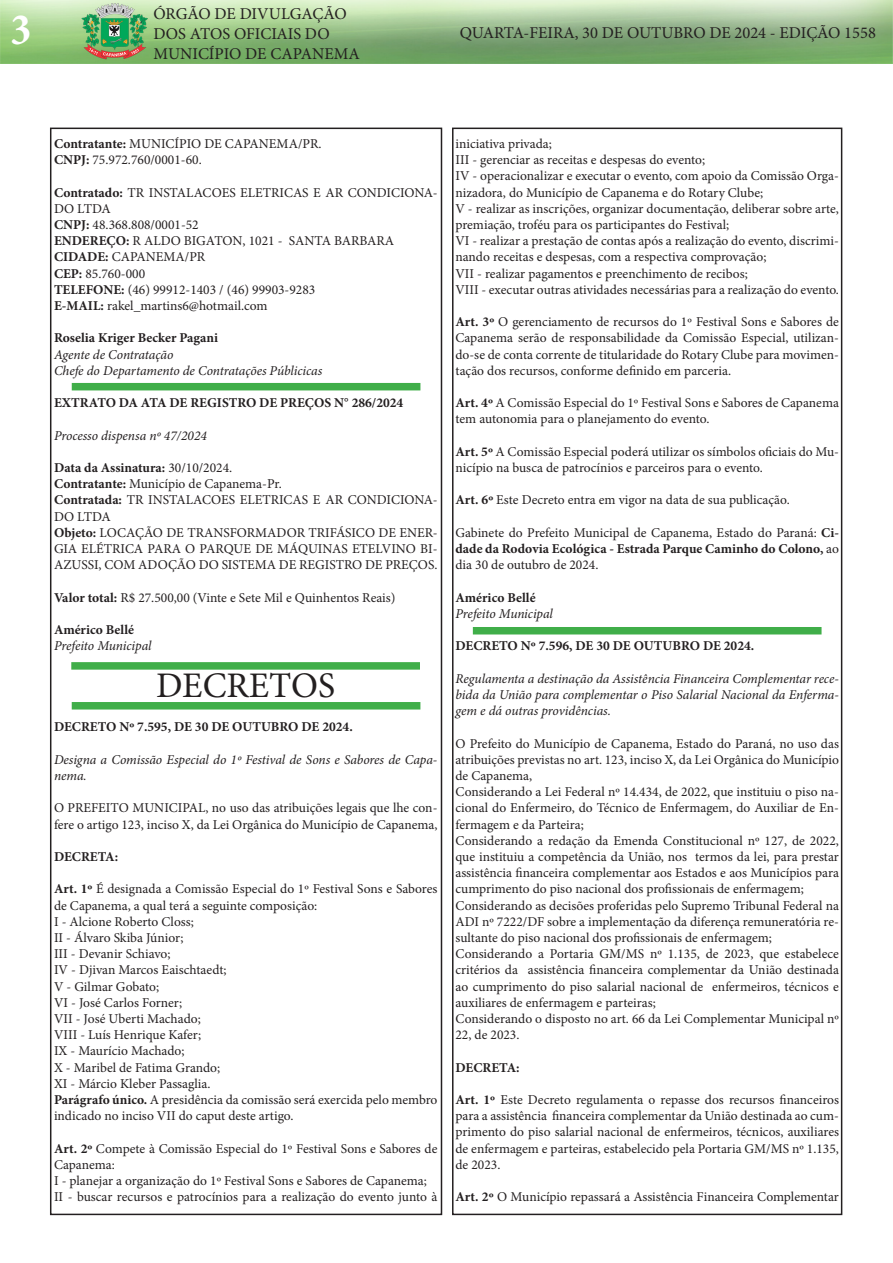
<style>
.page{position:relative;width:893px;height:1263px;background:#fff}
.page>*{position:absolute;margin:0;border:0;box-sizing:border-box;transform-origin:0 0}
.t1{font:700 condensed 45px "Minion Pro";color:#fff}
.t2{font:36px "Minion Pro";color:#231f20}
.t3{font:16.5px/19.8px "Minion Pro";color:#231f20}
.t4{font:13.5px/16.2px "Minion Pro";color:#231f20}
.t5{font:italic 13.5px/16.2px "Minion Pro";letter-spacing:-.005em;color:#231f20;text-align:justify}
.t6{font:700 13.5px "Minion Pro";color:#231f20}
.s1{font-weight:700}
.s2{font-weight:400}
</style>
<div class="page">
<div style="left:50px;top:128px;width:392px;height:1087px;border:2px solid #231f20"></div>
<img style="left:0;top:0;width:893px;height:64px">
<div style="left:452px;top:128px;width:390px;height:1087px;border:2px solid #231f20"></div>
<div style="left:72px;top:383px;width:348px;height:7px;background:#40ae49"></div>
<div style="left:72px;top:702px;width:348px;height:7px;background:#40ae49"></div>
<div style="left:71px;top:662px;width:349px;height:8px;background:#40ae49"></div>
<div style="left:473px;top:627px;width:348px;height:7px;background:#40ae49"></div>
<h1 class="t1" style="left:11px;top:-1px;width:22px">3</h1>
<p class="t3" style="left:153px;top:4px;width:208px">ÓRGÃO DE DIVULGAÇÃO<br>DOS ATOS OFICIAIS DO<br>MUNICÍPIO DE CAPANEMA</p>
<p class="t3" style="left:460px;top:23px;width:418px">QUARTA-FEIRA, 30 DE OUTUBRO DE 2024 - EDIÇÃO 1558</p>
<p class="t4" style="left:54px;top:136px;width:269px"><span class="s1">Contratante:</span> MUNICÍPIO DE CAPANEMA/PR.</p>
<p class="t4" style="left:54px;top:152px;width:149px"><span class="s1">CNPJ:</span> 75.972.760/0001-60.</p>
<p class="t4" style="left:54px;top:184px;width:385px"><span class="s1">Contratado:</span> TR INSTALACOES ELETRICAS E AR CONDICIONA-<br>DO LTDA</p>
<p class="t4" style="left:54px;top:217px;width:146px"><span class="s1">CNPJ:</span> 48.368.808/0001-52</p>
<p class="t4" style="left:54px;top:233px;width:342px"><span class="s1">ENDEREÇO:</span> R ALDO BIGATON, 1021 - SANTA BARBARA</p>
<p class="t4" style="left:54px;top:249px;width:153px"><span class="s1">CIDADE:</span> CAPANEMA/PR</p>
<p class="t4" style="left:54px;top:265px;width:93px"><span class="s1">CEP:</span> 85.760-000</p>
<p class="t4" style="left:54px;top:281px;width:263px"><span class="s1">TELEFONE:</span> (46) 99912-1403 / (46) 99903-9283</p>
<p class="t4" style="left:54px;top:298px;width:215px"><span class="s1">E-MAIL:</span> rakel_martins6@hotmail.com</p>
<p class="t6" style="left:54px;top:329px;width:166px">Roselia Kriger Becker Pagani</p>
<p class="t5" style="left:54px;top:346px;width:121px">Agente de Contratação</p>
<p class="t5" style="left:54px;top:362px;width:270px">Chefe do Departamento de Contratações Públicicas</p>
<p class="t6" style="left:54px;top:393px;width:351px">EXTRATO DA ATA DE REGISTRO DE PREÇOS N° 286/2024</p>
<p class="t5" style="left:54px;top:427px;width:154px">Processo dispensa nº 47/2024</p>
<p class="t6" style="left:54px;top:458px;width:180px">Data da Assinatura: <span class="s2">30/10/2024.</span></p>
<p class="t4" style="left:54px;top:476px;width:229px"><span class="s1">Contratante:</span> Município de Capanema-Pr.</p>
<p class="t4" style="left:54px;top:492px;width:385px"><span class="s1">Contratada:</span> TR INSTALACOES ELETRICAS E AR CONDICIONA-<br>DO LTDA</p>
<p class="t4" style="left:54px;top:524px;width:385px;text-align:justify"><span class="s1">Objeto:</span> LOCAÇÃO DE TRANSFORMADOR TRIFÁSICO DE ENER-GIA ELÉTRICA PARA O PARQUE DE MÁQUINAS ETELVINO BI-AZUSSI, COM ADOÇÃO DO SISTEMA DE REGISTRO DE PREÇOS.</p>
<p class="t4" style="left:54px;top:589px;width:343px"><span class="s1">Valor total:</span> R$ 27.500,00 (Vinte e Sete Mil e Quinhentos Reais)</p>
<p class="t6" style="left:54px;top:620px;width:82px">Américo Bellé</p>
<p class="t5" style="left:54px;top:638px;width:99px">Prefeito Municipal</p>
<p class="t2" style="left:156px;top:661px;width:181px">DECRETOS</p>
<p class="t6" style="left:54px;top:717px;width:300px">DECRETO Nº 7.595, DE 30 DE OUTUBRO DE 2024.</p>
<p class="t5" style="left:54px;top:751px;width:385px">Designa a Comissão Especial do 1º Festival de Sons e Sabores de Capa&shy;nema.</p>
<p class="t4" style="left:54px;top:800px;width:385px">O PREFEITO MUNICIPAL, no uso das atribuições legais que lhe con&shy;fere o artigo 123, inciso X, da Lei Orgânica do Município de Capanema,</p>
<p class="t6" style="left:54px;top:847px;width:66px">DECRETA:</p>
<p class="t4" style="left:54px;top:881px;width:385px"><span class="s1">Art. 1º</span> É designada a Comissão Especial do 1º Festival Sons e Sabores de Capanema, a qual terá a seguinte composição:</p>
<p class="t4" style="left:54px;top:913px;width:141px">I - Alcione Roberto Closs;</p>
<p class="t4" style="left:54px;top:929px;width:131px">II - Álvaro Skiba Júnior;</p>
<p class="t4" style="left:54px;top:946px;width:118px">III - Devanir Schiavo;</p>
<p class="t4" style="left:54px;top:962px;width:174px">IV - Djivan Marcos Eaischtaedt;</p>
<p class="t4" style="left:54px;top:978px;width:107px">V - Gilmar Gobato;</p>
<p class="t4" style="left:54px;top:994px;width:130px">VI - José Carlos Forner;</p>
<p class="t4" style="left:54px;top:1010px;width:148px">VII - José Uberti Machado;</p>
<p class="t4" style="left:54px;top:1027px;width:149px">VIII - Luís Henrique Kafer;</p>
<p class="t4" style="left:54px;top:1043px;width:132px">IX - Maurício Machado;</p>
<p class="t4" style="left:54px;top:1059px;width:168px">X - Maribel de Fatima Grando;</p>
<p class="t4" style="left:54px;top:1075px;width:158px">XI - Márcio Kleber Passaglia.</p>
<p class="t4" style="left:54px;top:1091px;width:385px"><span class="s1">Parágrafo único.</span> A presidência da comissão será exercida pelo membro indicado no inciso VII do caput deste artigo.</p>
<p class="t4" style="left:54px;top:1140px;width:385px"><span class="s1">Art. 2º</span> Compete à Comissão Especial do 1º Festival Sons e Sabores de<br>Capanema:</p>
<p class="t4" style="left:54px;top:1172px;width:374px">I - planejar a organização do 1º Festival Sons e Sabores de Capanema;</p>
<p class="t4" style="left:54px;top:1189px;width:385px">II - buscar recursos e patrocínios para a realização do evento junto à</p>
<p class="t4" style="left:455px;top:136px;width:98px">iniciativa privada;</p>
<p class="t4" style="left:455px;top:152px;width:251px">III - gerenciar as receitas e despesas do evento;</p>
<p class="t4" style="left:455px;top:168px;width:385px">IV - operacionalizar e executar o evento, com apoio da Comissão Orga&shy;nizadora, do Município de Capanema e do Rotary Clube;</p>
<p class="t4" style="left:455px;top:200px;width:385px">V - realizar as inscrições, organizar documentação, deliberar sobre arte, premiação, troféu para os participantes do Festival;</p>
<p class="t4" style="left:455px;top:233px;width:385px">VI - realizar a prestação de contas após a realização do evento, discrimi&shy;nando receitas e despesas, com a respectiva comprovação;</p>
<p class="t4" style="left:455px;top:265px;width:294px">VII - realizar pagamentos e preenchimento de recibos;</p>
<p class="t4" style="left:455px;top:281px;width:385px">VIII - executar outras atividades necessárias para a realização do evento.</p>
<p class="t4" style="left:455px;top:314px;width:385px;text-align:justify"><span class="s1">Art. 3º</span> O gerenciamento de recursos do 1º Festival Sons e Sabores de Capanema serão de responsabilidade da Comissão Especial, utilizan&shy;do-se de conta corrente de titularidade do Rotary Clube para movimen&shy;tação dos recursos, conforme definido em parceria.</p>
<p class="t4" style="left:455px;top:395px;width:385px"><span class="s1">Art. 4º</span> A Comissão Especial do 1º Festival Sons e Sabores de Capanema tem autonomia para o planejamento do evento.</p>
<p class="t4" style="left:455px;top:443px;width:385px"><span class="s1">Art. 5º</span> A Comissão Especial poderá utilizar os símbolos oficiais do Mu&shy;nicípio na busca de patrocínios e parceiros para o evento.</p>
<p class="t4" style="left:455px;top:492px;width:336px"><span class="s1">Art. 6º</span> Este Decreto entra em vigor na data de sua publicação.</p>
<p class="t4" style="left:455px;top:524px;width:385px;text-align:justify">Gabinete do Prefeito Municipal de Capanema, Estado do Paraná: <span class="s1">Ci&shy;dade da Rodovia Ecológica - Estrada Parque Caminho do Colono,</span> ao dia 30 de outubro de 2024.</p>
<p class="t6" style="left:455px;top:588px;width:82px">Américo Bellé</p>
<p class="t5" style="left:455px;top:605px;width:99px">Prefeito Municipal</p>
<p class="t6" style="left:455px;top:636px;width:300px">DECRETO Nº 7.596, DE 30 DE OUTUBRO DE 2024.</p>
<p class="t5" style="left:455px;top:670px;width:385px">Regulamenta a destinação da Assistência Financeira Complementar rece&shy;bida da União para complementar o Piso Salarial Nacional da Enferma&shy;gem e dá outras providências.</p>
<p class="t4" style="left:455px;top:735px;width:385px;text-align:justify">O Prefeito do Município de Capanema, Estado do Paraná, no uso das atribuições previstas no art. 123, inciso X, da Lei Orgânica do Município de Capanema,</p>
<p class="t4" style="left:455px;top:784px;width:385px;text-align:justify">Considerando a Lei Federal nº 14.434, de 2022, que instituiu o piso na&shy;cional do Enfermeiro, do Técnico de Enfermagem, do Auxiliar de En&shy;fermagem e da Parteira;</p>
<p class="t4" style="left:455px;top:832px;width:385px;text-align:justify">Considerando a redação da Emenda Constitucional nº 127, de 2022, que instituiu a competência da União, nos termos da lei, para prestar assistência financeira complementar aos Estados e aos Municípios para cumprimento do piso nacional dos profissionais de enfermagem;</p>
<p class="t4" style="left:455px;top:897px;width:385px;text-align:justify">Considerando as decisões proferidas pelo Supremo Tribunal Federal na ADI nº 7222/DF sobre a implementação da diferença remuneratória re&shy;sultante do piso nacional dos profissionais de enfermagem;</p>
<p class="t4" style="left:455px;top:946px;width:385px;text-align:justify">Considerando a Portaria GM/MS nº 1.135, de 2023, que estabelece critérios da assistência financeira complementar da União destinada ao cumprimento do piso salarial nacional de enfermeiros, técnicos e auxiliares de enfermagem e parteiras;</p>
<p class="t4" style="left:455px;top:1010px;width:385px">Considerando o disposto no art. 66 da Lei Complementar Municipal nº<br>22, de 2023.</p>
<p class="t6" style="left:455px;top:1058px;width:66px">DECRETA:</p>
<p class="t4" style="left:455px;top:1091px;width:385px;text-align:justify"><span class="s1">Art. 1º</span> Este Decreto regulamenta o repasse dos recursos financeiros para a assistência financeira complementar da União destinada ao cum&shy;primento do piso salarial nacional de enfermeiros, técnicos, auxiliares de enfermagem e parteiras, estabelecido pela Portaria GM/MS nº 1.135, de 2023.</p>
<p class="t4" style="left:455px;top:1189px;width:385px"><span class="s1">Art. 2º</span> O Município repassará a Assistência Financeira Complementar</p>
</div>
